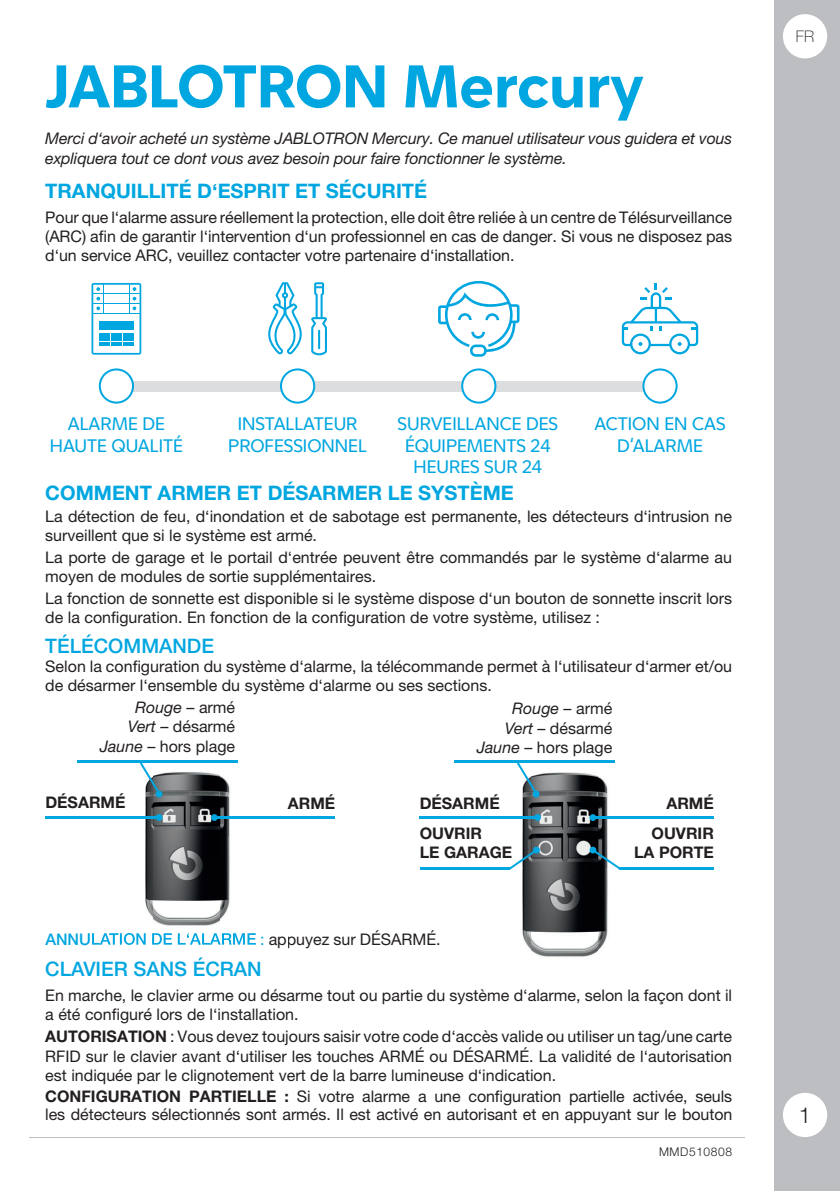
<style>
.page{position:relative;width:840px;height:1191px;background:#fff}
.page>*{position:absolute;margin:0;border:0;box-sizing:border-box;transform-origin:0 0}
.t1{font:600 60px "Jablo";color:#00a6e0}
.t2{font:300 22px "Helvetica Neue LT Pro";color:#231f20}
.t3{font:700 20px "Helvetica Neue LT Pro";color:#00a6e0}
.t4{font:500 20px "Helvetica Neue LT Pro";color:#00a6e0}
.t5{font:18px/21.6px "Jablo";color:#00a6e0;text-align:center}
.t6{font:16px/19.2px "Helvetica Neue LT Pro";color:#231f20}
.t7{font:italic 16px/19.2px "Helvetica Neue LT Pro";letter-spacing:-.01em;color:#231f20}
.t8{font:700 16px/19.2px "Helvetica Neue LT Pro";color:#231f20}
.t9{font:500 16px "Helvetica Neue LT Pro";color:#00a6e0}
.t10{font:100 16px "Helvetica Neue LT Pro";color:#231f20}
.t11{font:300 12px "Helvetica Neue LT Pro";letter-spacing:.05em;color:#231f20}
.s1{font-style:italic}
.s2{font-weight:400}
.s3{font-weight:400;color:#231f20}
.s4{font-weight:700}
</style>
<div class="page">
<div style="left:774px;top:0;width:65px;height:1191px;background:#bdbec1"></div>
<svg style="left:783px;top:14px;width:43px;height:44px"></svg>
<div style="left:782px;top:1092px;width:44px;height:45px;background:#fff;border-radius:50%"></div>
<img style="left:464px;top:772px;width:200px;height:185px">
<hr style="left:618px;top:867px;width:95px;height:2px;background:#00a6e0">
<hr style="left:420px;top:867px;width:89px;height:2px;background:#00a6e0">
<svg style="left:91px;top:283px;width:50px;height:72px"></svg>
<div style="left:121px;top:381px;width:538px;height:10px;background:#dcdddf"></div>
<svg style="left:99px;top:368px;width:35px;height:35px"></svg>
<svg style="left:311px;top:282px;width:16px;height:74px"></svg>
<svg style="left:268px;top:282px;width:34px;height:73px"></svg>
<svg style="left:280px;top:368px;width:35px;height:35px"></svg>
<svg style="left:438px;top:281px;width:81px;height:76px"></svg>
<svg style="left:461px;top:368px;width:35px;height:35px"></svg>
<svg style="left:621px;top:283px;width:76px;height:71px"></svg>
<svg style="left:642px;top:368px;width:35px;height:35px"></svg>
<svg style="left:508px;top:846px;width:31px;height:24px"></svg>
<svg style="left:589px;top:846px;width:31px;height:23px"></svg>
<img style="left:87px;top:760px;width:200px;height:166px">
<img style="left:87px;top:933px;width:169px;height:12px">
<hr style="left:45px;top:816px;width:114px;height:2px;background:#00a6e0">
<hr style="left:419px;top:816px;width:118px;height:2px;background:#00a6e0">
<svg style="left:155px;top:814px;width:7px;height:7px"></svg>
<svg style="left:534px;top:814px;width:6px;height:7px"></svg>
<hr style="left:214px;top:816px;width:121px;height:2px;background:#00a6e0">
<hr style="left:592px;top:816px;width:121px;height:2px;background:#00a6e0">
<svg style="left:211px;top:814px;width:7px;height:7px"></svg>
<svg style="left:589px;top:814px;width:7px;height:7px"></svg>
<hr style="left:77px;top:760px;width:160px;height:2px;background:#00a6e0">
<hr style="left:453px;top:760px;width:161px;height:2px;background:#00a6e0">
<svg style="left:139px;top:762px;width:23px;height:35px"></svg>
<svg style="left:515px;top:762px;width:24px;height:35px"></svg>
<h1 class="t1" style="left:45px;top:49px;width:599px">JABLOTRON Mercury</h1>
<p class="t7" style="left:45px;top:131px;width:688px">Merci d‘avoir acheté un système JABLOTRON Mercury. Ce manuel utilisateur vous guidera et vous expliquera tout ce dont vous avez besoin pour faire fonctionner le système.</p>
<p class="t3" style="left:45px;top:184px;width:383px">TRANQUILLITÉ D‘ESPRIT ET SÉCURITÉ</p>
<p class="t6" style="left:45px;top:210px;width:688px;text-align:justify">Pour que l‘alarme assure réellement la protection, elle doit être reliée à un centre de Télésurveillance (ARC) afin de garantir l‘intervention d‘un professionnel en cas de danger. Si vous ne disposez pas d‘un service ARC, veuillez contacter votre partenaire d‘installation.</p>
<p class="t5" style="left:50px;top:412px;width:134px">ALARME DE<br>HAUTE QUALITÉ</p>
<p class="t5" style="left:228px;top:412px;width:140px">INSTALLATEUR<br>PROFESSIONNEL</p>
<p class="t5" style="left:397px;top:412px;width:162px">SURVEILLANCE DES<br>ÉQUIPEMENTS 24<br>HEURES SUR 24</p>
<p class="t5" style="left:594px;top:412px;width:133px">ACTION EN CAS<br>D‘ALARME</p>
<p class="t3" style="left:45px;top:485px;width:470px">COMMENT ARMER ET DÉSARMER LE SYSTÈME</p>
<p class="t6" style="left:45px;top:508px;width:688px">La détection de feu, d‘inondation et de sabotage est permanente, les détecteurs d‘intrusion ne surveillent que si le système est armé.</p>
<p class="t6" style="left:45px;top:549px;width:688px">La porte de garage et le portail d‘entrée peuvent être commandés par le système d‘alarme au moyen de modules de sortie supplémentaires.</p>
<p class="t6" style="left:45px;top:591px;width:688px">La fonction de sonnette est disponible si le système dispose d‘un bouton de sonnette inscrit lors de la configuration. En fonction de la configuration de votre système, utilisez :</p>
<p class="t4" style="left:45px;top:638px;width:170px">TÉLÉCOMMANDE</p>
<p class="t6" style="left:45px;top:659px;width:688px">Selon la configuration du système d‘alarme, la télécommande permet à l‘utilisateur d‘armer et/ou de désarmer l‘ensemble du système d‘alarme ou ses sections.</p>
<p class="t6" style="left:100px;top:700px;width:137px;text-align:right"><span class="s1">Rouge</span> – armé<br><span class="s1">Vert</span> – désarmé<br><span class="s1">Jaune</span> – hors plage</p>
<p class="t6" style="left:476px;top:701px;width:137px;text-align:right"><span class="s1">Rouge</span> – armé<br><span class="s1">Vert</span> – désarmé<br><span class="s1">Jaune</span> – hors plage</p>
<p class="t8" style="left:45px;top:795px;width:81px">DÉSARMÉ</p>
<p class="t8" style="left:288px;top:795px;width:49px">ARMÉ</p>
<p class="t8" style="left:666px;top:795px;width:49px">ARMÉ</p>
<p class="t8" style="left:419px;top:795px;width:81px">DÉSARMÉ</p>
<p class="t8" style="left:419px;top:825px;width:94px">OUVRIR<br>LE GARAGE</p>
<p class="t8" style="left:633px;top:825px;width:81px;text-align:right">OUVRIR<br>LA PORTE</p>
<p class="t9" style="left:45px;top:933px;width:396px">ANNULATION DE L‘ALARME <span class="s2">:</span> <span class="s3">appuyez sur DÉSARMÉ.</span></p>
<p class="t4" style="left:45px;top:962px;width:218px">CLAVIER SANS ÉCRAN</p>
<p class="t6" style="left:45px;top:987px;width:688px">En marche, le clavier arme ou désarme tout ou partie du système d‘alarme, selon la façon dont il a été configuré lors de l‘installation.</p>
<p class="t6" style="left:45px;top:1029px;width:688px;text-align:justify"><span class="s4">AUTORISATION</span> : Vous devez toujours saisir votre code d‘accès valide ou utiliser un tag/une carte RFID sur le clavier avant d‘utiliser les touches ARMÉ ou DÉSARMÉ. La validité de l‘autorisation est indiquée par le clignotement vert de la barre lumineuse d‘indication.</p>
<p class="t6" style="left:45px;top:1089px;width:688px;line-height:18px"><span class="s4">CONFIGURATION PARTIELLE :</span> Si votre alarme a une configuration partielle activée, seuls les détecteurs sélectionnés sont armés. Il est activé en autorisant et en appuyant sur le bouton</p>
<p class="t11" style="left:658px;top:1147px;width:75px">MMD510808</p>
<p class="t10" style="left:795px;top:31px;width:20px">FR</p>
<h2 class="t2" style="left:798px;top:1107px;width:14px">1</h2>
</div>
